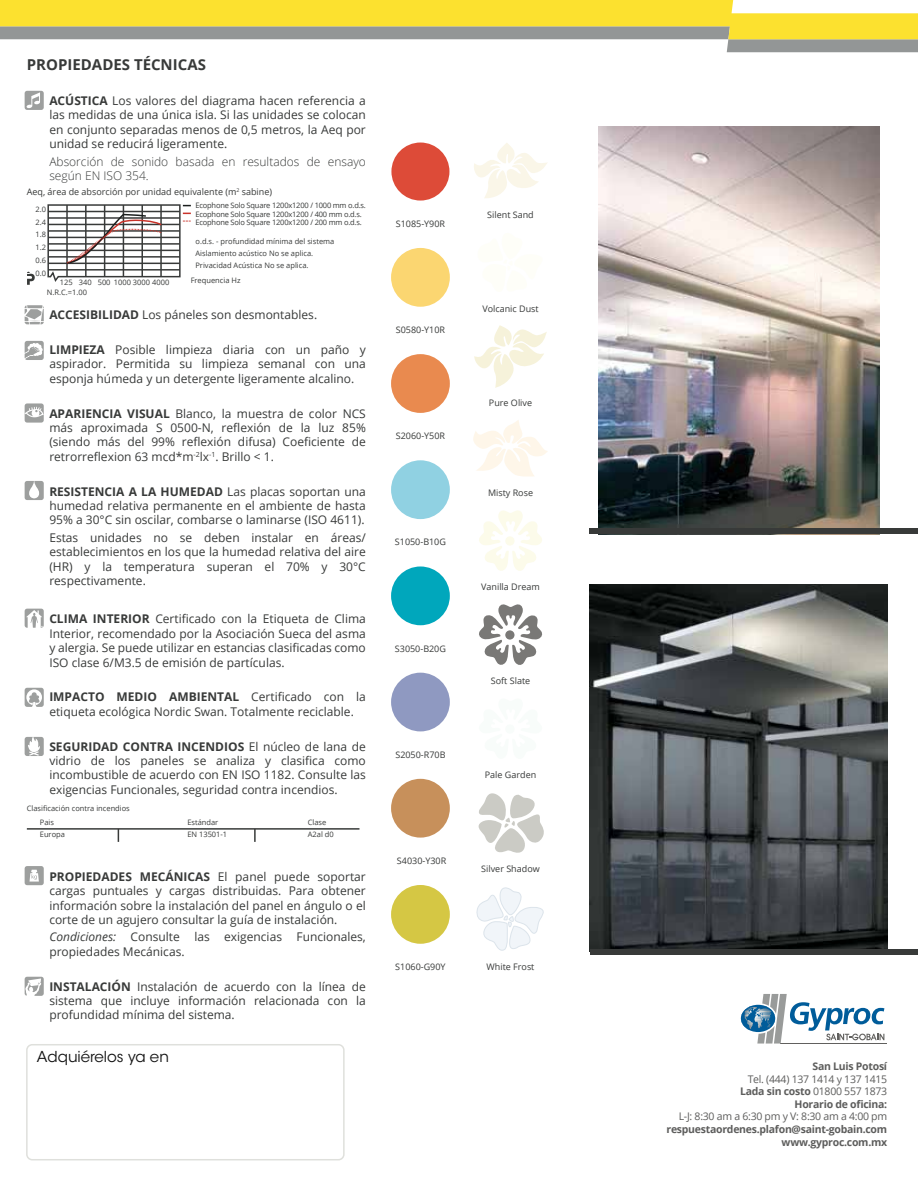
<style>
.page{position:relative;width:918px;height:1188px;background:#fff}
.page>*{position:absolute;margin:0;border:0;box-sizing:border-box;transform-origin:0 0}
.t1{font:700 15px "Open Sans";color:#383a39}
.t2{font:15px "ITC Avant Garde Std";color:#121212}
.t3{font:12px/14.4px "Open Sans";color:#383a39;text-align:justify}
.t4{font:300 12px/14.4px "Open Sans";color:#383a39}
.t5{font:10.5px/12.6px "Open Sans";letter-spacing:-.025em;color:#5d5d5c;text-align:right}
.t6{font:700 10.5px/12.6px "Open Sans";letter-spacing:-.025em;color:#5d5d5c;text-align:right}
.t7{font:9px "Open Sans";color:#383a39}
.t8{font:7.5px/12.8px "Open Sans";color:#383a39}
.t9{font:7.5px/8.6px "Open Sans";letter-spacing:-.025em;color:#383a39}
.s1{font-weight:700}
.s2{font-style:italic}
</style>
<div class="page">
<img style="left:598px;top:127px;width:281px;height:401px">
<svg style="left:0;top:0;width:918px;height:52px"></svg>
<img style="left:590px;top:585px;width:298px;height:364px">
<hr style="left:781px;top:1043px;width:106px;height:1px;background:#61605e">
<svg style="left:741px;top:994px;width:143px;height:50px"></svg>
<div style="left:590px;top:528px;width:328px;height:6px;background:#383a39"></div>
<svg style="left:47px;top:204px;width:144px;height:78px"></svg>
<svg style="left:27px;top:271px;width:8px;height:14px"></svg>
<svg style="left:118px;top:830px;width:1px;height:12px"></svg>
<svg style="left:254px;top:830px;width:2px;height:12px"></svg>
<hr style="left:27px;top:828px;width:332px;height:2px;background:#383a39">
<svg style="left:474px;top:325px;width:73px;height:63px"></svg>
<svg style="left:473px;top:420px;width:75px;height:57px"></svg>
<svg style="left:474px;top:143px;width:73px;height:55px"></svg>
<svg style="left:479px;top:604px;width:64px;height:61px"></svg>
<svg style="left:479px;top:510px;width:63px;height:61px"></svg>
<svg style="left:478px;top:793px;width:66px;height:60px"></svg>
<svg style="left:476px;top:887px;width:68px;height:64px"></svg>
<div style="left:391px;top:779px;width:59px;height:59px;background:#c7905b;border-radius:50%"></div>
<div style="left:391px;top:885px;width:59px;height:59px;background:#d5c744;border-radius:50%"></div>
<div style="left:391px;top:673px;width:59px;height:58px;background:#8f99c1;border-radius:50%"></div>
<div style="left:391px;top:566px;width:59px;height:59px;background:#00a7bc;border-radius:50%"></div>
<div style="left:391px;top:354px;width:59px;height:59px;background:#e98a4f;border-radius:50%"></div>
<div style="left:391px;top:460px;width:59px;height:59px;background:#90d1e2;border-radius:50%"></div>
<div style="left:391px;top:143px;width:58px;height:58px;background:#dd4b38;border-radius:50%"></div>
<div style="left:391px;top:248px;width:59px;height:59px;background:#fbd671;border-radius:50%"></div>
<div style="left:590px;top:949px;width:328px;height:6px;background:#383a39"></div>
<div style="left:26px;top:1044px;width:319px;height:116px;border:2px solid #dfe0dc;border-radius:5px"></div>
<svg style="left:25px;top:305px;width:19px;height:19px"></svg>
<svg style="left:25px;top:341px;width:19px;height:19px"></svg>
<svg style="left:25px;top:91px;width:19px;height:19px"></svg>
<svg style="left:25px;top:737px;width:19px;height:19px"></svg>
<svg style="left:25px;top:481px;width:19px;height:19px"></svg>
<svg style="left:25px;top:866px;width:19px;height:19px"></svg>
<svg style="left:25px;top:403px;width:19px;height:20px"></svg>
<svg style="left:25px;top:609px;width:19px;height:19px"></svg>
<svg style="left:25px;top:688px;width:19px;height:19px"></svg>
<svg style="left:25px;top:977px;width:19px;height:19px"></svg>
<p class="t1" style="left:27px;top:54px;width:181px">PROPIEDADES TÉCNICAS</p>
<p class="t3" style="left:49px;top:93px;width:318px"><span class="s1">ACÚSTICA</span> Los valores del diagrama hacen referencia a las medidas de una única isla. Si las unidades se colocan en conjunto separadas menos de 0,5 metros, la Aeq por unidad se reducirá ligeramente.</p>
<p class="t4" style="left:49px;top:154px;width:318px">Absorción de sonido basada en resultados de ensayo según EN ISO 354.</p>
<p class="t7" style="left:27px;top:185px;width:247px">Aeq, área de absorción por unidad equivalente (m<sup>2</sup> sabine)</p>
<p class="t8" style="left:35px;top:202px;width:12px;text-align:justify">2.0<br>2.4<br>1.8<br>1.2<br>0.6<br>0.0</p>
<p class="t8" style="left:60px;top:276px;width:111px">125 340 500 1000 3000 4000</p>
<p class="t8" style="left:191px;top:273px;width:51px">Frequencia Hz</p>
<p class="t8" style="left:47px;top:286px;width:42px">N.R.C.=1.00</p>
<p class="t9" style="left:195px;top:201px;width:172px">Ecophone Solo Square 1200x1200 / 1000 mm o.d.s.<br>Ecophone Solo Square 1200x1200 / 400 mm o.d.s.<br>Ecophone Solo Square 1200x1200 / 200 mm o.d.s.</p>
<p class="t8" style="left:195px;top:235px;width:140px;line-height:12px">o.d.s. - profundidad mínima del sistema<br>Aislamiento acústico No se aplica.<br>Privacidad Acústica No se aplica.</p>
<p class="t3" style="left:49px;top:307px;width:269px"><span class="s1">ACCESIBILIDAD</span> Los páneles son desmontables.</p>
<p class="t3" style="left:49px;top:342px;width:318px"><span class="s1">LIMPIEZA</span> Posible limpieza diaria con un paño y aspirador. Permitida su limpieza semanal con una esponja húmeda y un detergente ligeramente alcalino.</p>
<p class="t3" style="left:49px;top:406px;width:318px"><span class="s1">APARIENCIA VISUAL</span> Blanco, la muestra de color NCS más aproximada S 0500-N, reflexión de la luz 85% (siendo más del 99% reflexión difusa) Coeficiente de retrorreflexion 63 mcd*m<sup>-2</sup>lx<sup>-1</sup>. Brillo &lt; 1.</p>
<p class="t3" style="left:49px;top:484px;width:318px"><span class="s1">RESISTENCIA A LA HUMEDAD</span> Las placas soportan una humedad relativa permanente en el ambiente de hasta 95% a 30°C sin oscilar, combarse o laminarse (ISO 4611).</p>
<p class="t3" style="left:49px;top:530px;width:318px">Estas unidades no se deben instalar en áreas/ establecimientos en los que la humedad relativa del aire (HR) y la temperatura superan el 70% y 30°C respectivamente.</p>
<p class="t3" style="left:49px;top:612px;width:318px"><span class="s1">CLIMA INTERIOR</span> Certificado con la Etiqueta de Clima Interior, recomendado por la Asociación Sueca del asma y alergia. Se puede utilizar en estancias clasificadas como ISO clase 6/M3.5 de emisión de partículas.</p>
<p class="t3" style="left:49px;top:690px;width:318px"><span class="s1">IMPACTO MEDIO AMBIENTAL</span> Certificado con la etiqueta ecológica Nordic Swan. Totalmente reciclable.</p>
<p class="t3" style="left:49px;top:739px;width:318px"><span class="s1">SEGURIDAD CONTRA INCENDIOS</span> El núcleo de lana de vidrio de los paneles se analiza y clasifica como incombustible de acuerdo con EN ISO 1182. Consulte las exigencias Funcionales, seguridad contra incendios.</p>
<p class="t8" style="left:40px;top:801px;width:92px;line-height:14.2px;text-indent:-13px">Clasificación contra incendios<br>Pais</p>
<p class="t8" style="left:40px;top:828px;width:27px">Europa</p>
<p class="t8" style="left:187px;top:816px;width:41px;line-height:12px">Estándar<br>EN 13501-1</p>
<p class="t8" style="left:308px;top:816px;width:27px;line-height:12px">Clase<br>A2al d0</p>
<p class="t3" style="left:49px;top:869px;width:318px"><span class="s1">PROPIEDADES MECÁNICAS</span> El panel puede soportar cargas puntuales y cargas distribuidas. Para obtener información sobre la instalación del panel en ángulo o el corte de un agujero consultar la guía de instalación.</p>
<p class="t3" style="left:49px;top:930px;width:318px"><span class="s2">Condiciones:</span> Consulte las exigencias Funcionales, propiedades Mecánicas.</p>
<p class="t3" style="left:49px;top:979px;width:318px"><span class="s1">INSTALACIÓN</span> Instalación de acuerdo con la línea de sistema que incluye información relacionada con la profundidad mínima del sistema.</p>
<p class="t2" style="left:37px;top:1047px;width:134px">Adquiérelos ya en</p>
<p class="t7" style="left:396px;top:217px;width:51px">S1085-Y90R</p>
<p class="t7" style="left:396px;top:324px;width:51px">S0580-Y10R</p>
<p class="t7" style="left:396px;top:430px;width:51px">S2060-Y50R</p>
<p class="t7" style="left:395px;top:536px;width:53px">S1050-B10G</p>
<p class="t7" style="left:395px;top:642px;width:53px">S3050-B20G</p>
<p class="t7" style="left:395px;top:748px;width:52px">S2050-R70B</p>
<p class="t7" style="left:397px;top:855px;width:51px">S4030-Y30R</p>
<p class="t7" style="left:395px;top:961px;width:52px">S1060-G90Y</p>
<p class="t7" style="left:487px;top:209px;width:48px">Silent Sand</p>
<p class="t7" style="left:482px;top:303px;width:58px">Volcanic Dust</p>
<p class="t7" style="left:489px;top:397px;width:45px">Pure Olive</p>
<p class="t7" style="left:488px;top:487px;width:47px">Misty Rose</p>
<p class="t7" style="left:481px;top:581px;width:60px">Vanilla Dream</p>
<p class="t7" style="left:491px;top:675px;width:41px">Soft Slate</p>
<p class="t7" style="left:485px;top:769px;width:53px">Pale Garden</p>
<p class="t7" style="left:481px;top:863px;width:60px">Silver Shadow</p>
<p class="t7" style="left:487px;top:961px;width:49px">White Frost</p>
<p class="t6" style="left:813px;top:1060px;width:76px">San Luis Potosí</p>
<p class="t5" style="left:740px;top:1072px;width:149px">Tel. (444) 137 1414 y 137 1415<br><span class="s1">Lada sin costo</span> 01800 557 1873<br><span class="s1">Horario de oficina:</span></p>
<p class="t5" style="left:679px;top:1110px;width:210px">L-J: 8:30 am a 6:30 pm y V: 8:30 am a 4:00 pm</p>
<p class="t6" style="left:667px;top:1123px;width:222px">respuestaordenes.plafon@saint-gobain.com www.gyproc.com.mx</p>
</div>
